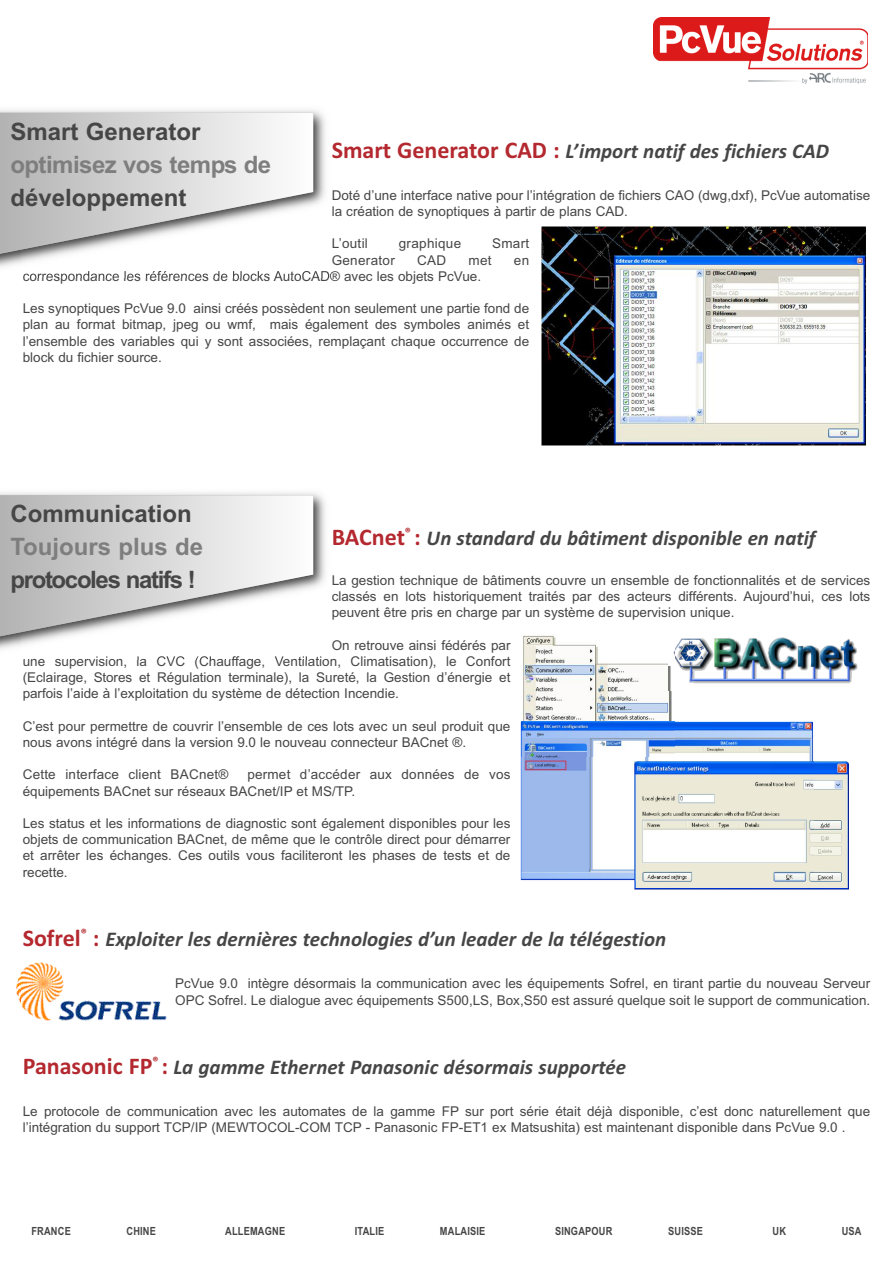
<style>
.page{position:relative;width:893px;height:1263px;background:#fff}
.page>*{position:absolute;margin:0;border:0;box-sizing:border-box;transform-origin:0 0}
.t1{font:700 24px "Arial";color:#464646}
.t2{font:700 24px "Arial";letter-spacing:-.02em;color:#7e7e7e}
.t3{font:700 24px "Arial";letter-spacing:-.055em;color:#464646}
.t4{font:700 24px "Arial";color:#7e7e7e}
.t5{font:italic 700 21px "Calibri";color:#464646}
.t6{font:13.5px/16.2px "Arial";color:#464646}
.t7{font:13.5px "Arial";letter-spacing:.02em;color:#464646}
.t8{font:700 11.25px "Arial Narrow";letter-spacing:.02em;color:#464646}
.s1{font-style:normal;font-size:24px;color:#b4282f}
</style>
<div class="page">
<img style="left:0;top:110px;width:331px;height:167px">
<img style="left:23px;top:271px;width:74px;height:6px">
<svg style="left:0;top:113px;width:313px;height:146px"></svg>
<img style="left:653px;top:17px;width:215px;height:67px">
<img style="left:542px;top:226px;width:324px;height:220px">
<img style="left:0;top:492px;width:331px;height:168px">
<img style="left:24px;top:656px;width:81px;height:3px">
<svg style="left:0;top:495px;width:313px;height:147px"></svg>
<img style="left:522px;top:635px;width:152px;height:87px">
<img style="left:521px;top:722px;width:292px;height:158px">
<img style="left:634px;top:761px;width:215px;height:128px">
<img style="left:674px;top:637px;width:184px;height:47px">
<img style="left:669px;top:635px;width:5px;height:56px">
<img style="left:16px;top:962px;width:151px;height:58px">
<h1 class="t1" style="left:10px;top:117px;width:192px">Smart Generator</h1>
<h1 class="t2" style="left:10px;top:150px;width:262px">optimisez vos temps de</h1>
<h1 class="t1" style="left:10px;top:183px;width:178px">développement</h1>
<h2 class="t5" style="left:332px;top:138px;width:499px"><span class="s1">Smart Generator CAD :</span> L’import natif des fichiers CAD</h2>
<p class="t6" style="left:332px;top:187px;width:540px">Doté d’une interface native pour l’intégration de fichiers CAO (dwg,dxf), PcVue automatise la création de synoptiques à partir de plans CAD.</p>
<p class="t6" style="left:332px;top:236px;width:38px">L’outil</p>
<p class="t7" style="left:399px;top:236px;width:64px">graphique</p>
<p class="t6" style="left:492px;top:236px;width:39px">Smart</p>
<p class="t7" style="left:332px;top:252px;width:65px">Generator</p>
<p class="t6" style="left:417px;top:252px;width:31px">CAD</p>
<p class="t6" style="left:468px;top:252px;width:25px">met</p>
<p class="t6" style="left:514px;top:252px;width:17px">en</p>
<p class="t6" style="left:23px;top:268px;width:460px">correspondance les références de blocks AutoCAD® avec les objets PcVue.</p>
<p class="t6" style="left:23px;top:300px;width:508px;text-align:justify">Les synoptiques PcVue 9.0 ainsi créés possèdent non seulement une partie fond de plan au format bitmap, jpeg ou wmf, mais également des symboles animés et l’ensemble des variables qui y sont associées, remplaçant chaque occurrence de block du fichier source.</p>
<h1 class="t1" style="left:10px;top:500px;width:183px">Communication</h1>
<h1 class="t4" style="left:10px;top:533px;width:194px">Toujours plus de</h1>
<h1 class="t3" style="left:10px;top:566px;width:187px">protocoles natifs !</h1>
<h2 class="t5" style="left:332px;top:525px;width:485px"><span class="s1">BACnet</span><sup>®</sup> <span class="s1">:</span> Un standard du bâtiment disponible en natif</h2>
<p class="t6" style="left:332px;top:572px;width:540px;text-align:justify">La gestion technique de bâtiments couvre un ensemble de fonctionnalités et de services classés en lots historiquement traités par des acteurs différents. Aujourd’hui, ces lots peuvent être pris en charge par un système de supervision unique.</p>
<p class="t6" style="left:23px;top:637px;width:489px;text-align:justify;text-indent:309px">On retrouve ainsi fédérés par une supervision, la CVC (Chauffage, Ventilation, Climatisation), le Confort (Eclairage, Stores et Régulation terminale), la Sureté, la Gestion d’énergie et parfois l’aide à l’exploitation du système de détection Incendie.</p>
<p class="t6" style="left:23px;top:718px;width:489px">C’est pour permettre de couvrir l’ensemble de ces lots avec un seul produit que nous avons intégré dans la version 9.0 le nouveau connecteur BACnet ®.</p>
<p class="t6" style="left:23px;top:767px;width:207px">Cette interface client BACnet®</p>
<p class="t6" style="left:23px;top:767px;width:489px;text-indent:225px">permet d’accéder aux données de vos équipements BACnet sur réseaux BACnet/IP et MS/TP.</p>
<p class="t6" style="left:23px;top:815px;width:489px;text-align:justify">Les status et les informations de diagnostic sont également disponibles pour les objets de communication BACnet, de même que le contrôle direct pour démarrer et arrêter les échanges. Ces outils vous faciliteront les phases de tests et de recette.</p>
<h2 class="t5" style="left:23px;top:926px;width:645px"><span class="s1">Sofrel</span><sup>®</sup> <span class="s1">:</span> Exploiter les dernières technologies d’un leader de la télégestion</h2>
<p class="t6" style="left:175px;top:975px;width:697px">PcVue 9.0 intègre désormais la communication avec les équipements Sofrel, en tirant partie du nouveau Serveur<br>OPC Sofrel. Le dialogue avec équipements S500,LS, Box,S50 est assuré quelque soit le support de communication.</p>
<h2 class="t5" style="left:23px;top:1054px;width:605px"><span class="s1">Panasonic FP</span><sup>®</sup> <span class="s1">:</span> La gamme Ethernet Panasonic désormais supportée</h2>
<p class="t6" style="left:23px;top:1103px;width:849px">Le protocole de communication avec les automates de la gamme FP sur port série était déjà disponible, c’est donc naturellement que l’intégration du support TCP/IP (MEWTOCOL-COM TCP - Panasonic FP-ET1 ex Matsushita) est maintenant disponible dans PcVue 9.0 .</p>
<p class="t8" style="left:31px;top:1225px;width:41px">FRANCE</p>
<p class="t8" style="left:126px;top:1225px;width:31px">CHINE</p>
<p class="t8" style="left:225px;top:1225px;width:62px">ALLEMAGNE</p>
<p class="t8" style="left:355px;top:1225px;width:31px">ITALIE</p>
<p class="t8" style="left:440px;top:1225px;width:47px">MALAISIE</p>
<p class="t8" style="left:555px;top:1225px;width:59px">SINGAPOUR</p>
<p class="t8" style="left:668px;top:1225px;width:36px">SUISSE</p>
<p class="t8" style="left:772px;top:1225px;width:15px">UK</p>
<p class="t8" style="left:842px;top:1225px;width:21px">USA</p>
</div>
